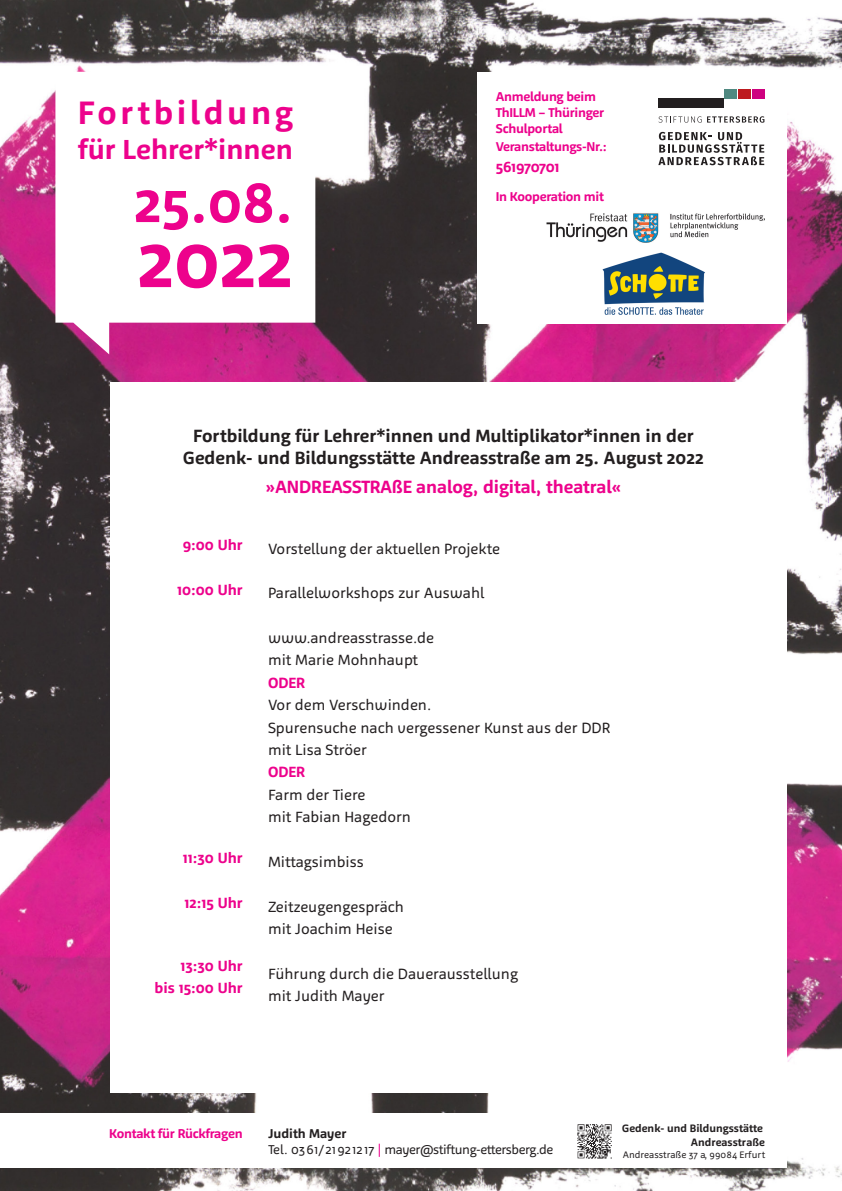
<style>
.page{position:relative;width:842px;height:1191px;background:#fff}
.page>*{position:absolute;margin:0;border:0;box-sizing:border-box;transform-origin:0 0}
.t1{font:700 76.2px "Agile";color:#ed028c}
.t2{font:700 57px "Agile";color:#ed028c}
.t3{font:700 33px "Agile";letter-spacing:.11em;color:#ed028c}
.t4{font:700 28px "Agile";color:#ed028c}
.t5{font:700 18px/21.6px "Agile";color:#231f20;text-align:center}
.t6{font:700 18px "Agile";color:#ed028c}
.t7{font:15px "Agile";color:#231f20}
.t8{font:700 15px "Agile";color:#ed028c}
.t9{font:700 15px "Agile";letter-spacing:-.025em;color:#ed028c}
.t10{font:700 13px/15.6px "Agile";letter-spacing:-.02em;color:#ed028c}
.t11{font:13px "Agile";letter-spacing:-.035em;color:#231f20}
.t12{font:700 13px "Agile";color:#231f20}
.t13{font:700 10.9px/13.6px "Agile";color:#231f20;text-align:right}
.t14{font:9.5px "Agile";color:#231f20}
.s1{color:#ed028c}
</style>
<div class="page">
<img style="left:0;top:0;width:842px;height:1191px">
<div style="left:478px;top:72px;width:309px;height:251px;background:#fff"></div>
<img style="left:602px;top:252px;width:103px;height:63px">
<svg style="left:55px;top:72px;width:260px;height:282px"></svg>
<div style="left:724px;top:89px;width:12px;height:9px;background:#508981"></div>
<div style="left:752px;top:89px;width:12px;height:9px;background:#ce027f"></div>
<div style="left:738px;top:89px;width:12px;height:9px;background:#bd1a1f"></div>
<svg style="left:658px;top:132px;width:106px;height:33px"></svg>
<div style="left:659px;top:98px;width:65px;height:9px;background:#231f20"></div>
<svg style="left:658px;top:116px;width:106px;height:7px"></svg>
<div style="left:110px;top:382px;width:677px;height:710px;background:#fff"></div>
<div style="left:0;top:1113px;width:787px;height:54px;background:#fff"></div>
<svg style="left:577px;top:1124px;width:35px;height:35px"></svg>
<img style="left:546px;top:213px;width:218px;height:30px">
<p class="t3" style="left:78px;top:92px;width:217px">Fortbildung</p>
<p class="t4" style="left:78px;top:132px;width:217px">für Lehrer*innen</p>
<p class="t2" style="left:134px;top:168px;width:160px">25.08.</p>
<p class="t1" style="left:137px;top:215px;width:157px">2022</p>
<p class="t10" style="left:496px;top:89px;width:110px">Anmeldung beim<br>ThILLM – Thüringer<br>Schulportal</p>
<p class="t10" style="left:496px;top:139px;width:113px">Veranstaltungs-Nr.:</p>
<p class="t9" style="left:496px;top:158px;width:65px">561970701</p>
<p class="t10" style="left:496px;top:188px;width:110px">In Kooperation mit</p>
<p class="t5" style="left:183px;top:425px;width:522px">Fortbildung für Lehrer*innen und Multiplikator*innen in der<br>Gedenk- und Bildungsstätte Andreasstraße am 25. August 2022</p>
<p class="t6" style="left:266px;top:476px;width:357px">»ANDREASSTRAßE analog, digital, theatral«</p>
<p class="t8" style="left:183px;top:536px;width:62px">9:00 Uhr</p>
<p class="t8" style="left:177px;top:580px;width:67px">10:00 Uhr</p>
<p class="t8" style="left:183px;top:849px;width:61px">11:30 Uhr</p>
<p class="t8" style="left:184px;top:894px;width:60px">12:15 Uhr</p>
<p class="t8" style="left:180px;top:956px;width:64px">13:30 Uhr</p>
<p class="t8" style="left:155px;top:979px;width:90px">bis 15:00 Uhr</p>
<p class="t7" style="left:268px;top:539px;width:234px">Vorstellung der aktuellen Projekte</p>
<p class="t7" style="left:268px;top:584px;width:218px">Parallelworkshops zur Auswahl</p>
<p class="t7" style="left:268px;top:629px;width:168px">www.andreasstrasse.de</p>
<p class="t7" style="left:268px;top:651px;width:152px">mit Marie Mohnhaupt</p>
<p class="t8" style="left:268px;top:673px;width:39px">ODER</p>
<p class="t7" style="left:268px;top:696px;width:165px">Vor dem Verschwinden.</p>
<p class="t7" style="left:268px;top:718px;width:344px">Spurensuche nach vergessener Kunst aus der DDR</p>
<p class="t7" style="left:268px;top:740px;width:100px">mit Lisa Ströer</p>
<p class="t8" style="left:268px;top:763px;width:39px">ODER</p>
<p class="t7" style="left:268px;top:785px;width:99px">Farm der Tiere</p>
<p class="t7" style="left:268px;top:808px;width:144px">mit Fabian Hagedorn</p>
<p class="t7" style="left:268px;top:852px;width:97px">Mittagsimbiss</p>
<p class="t7" style="left:268px;top:897px;width:137px">Zeitzeugengespräch</p>
<p class="t7" style="left:268px;top:919px;width:126px">mit Joachim Heise</p>
<p class="t7" style="left:268px;top:964px;width:251px">Führung durch die Dauerausstellung</p>
<p class="t7" style="left:268px;top:986px;width:118px">mit Judith Mayer</p>
<p class="t10" style="left:109px;top:1126px;width:135px">Kontakt für Rückfragen</p>
<p class="t12" style="left:268px;top:1126px;width:80px">Judith Mayer</p>
<p class="t11" style="left:268px;top:1141px;width:286px">Tel. 03 61 / 21 92 12 17 <span class="s1">|</span> mayer@stiftung-ettersberg.de</p>
<p class="t13" style="left:622px;top:1121px;width:144px">Gedenk- und Bildungsstätte<br>Andreasstraße</p>
<p class="t14" style="left:623px;top:1149px;width:144px">Andreasstraße 37 a, 99084 Erfurt</p>
</div>
